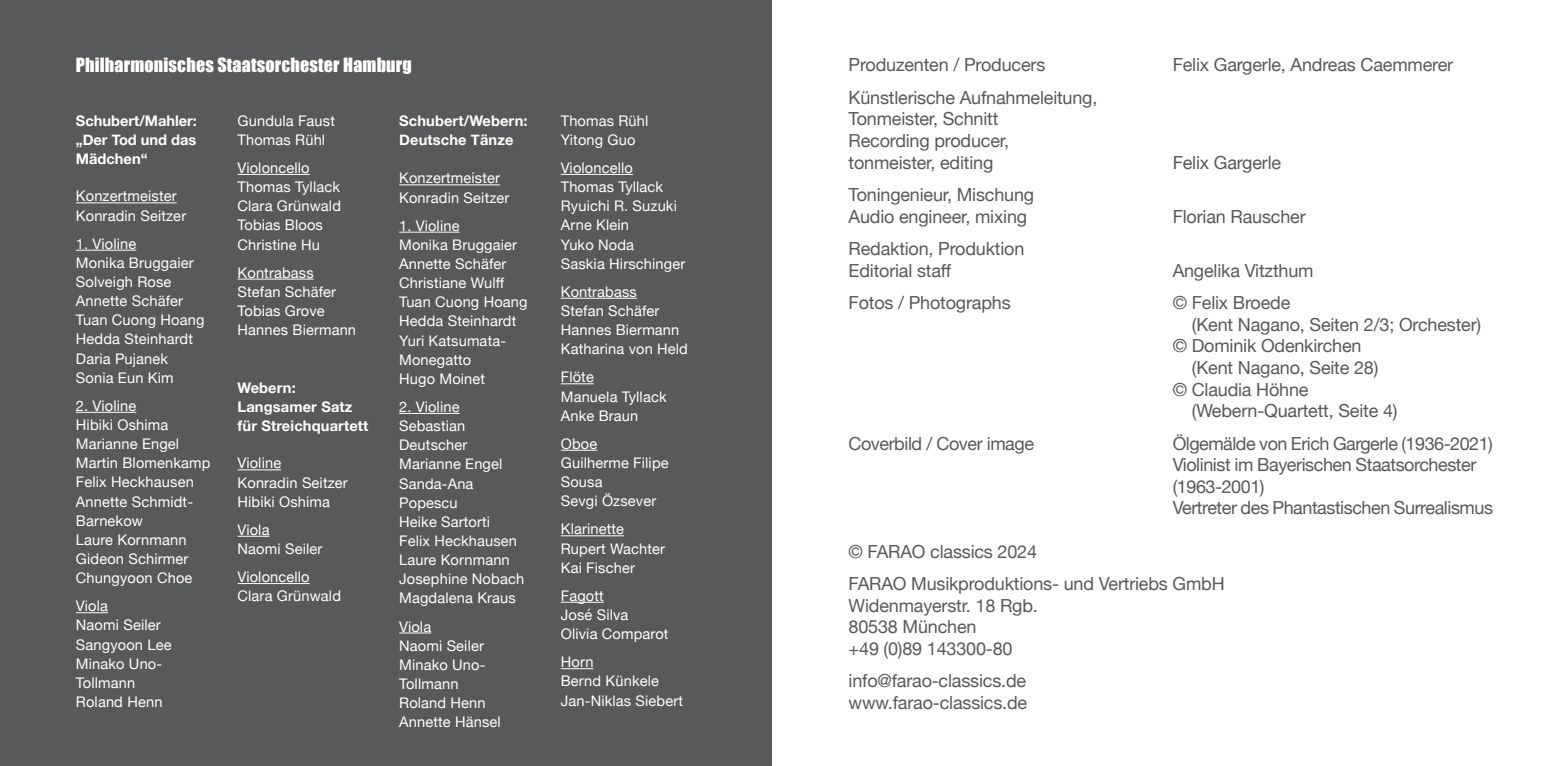
<style>
.page{position:relative;width:1544px;height:766px;background:#fff}
.page>*{position:absolute;margin:0;border:0;box-sizing:border-box;transform-origin:0 0}
.t1{font:18px/21.6px "Helvetica Neue";letter-spacing:-.01em;color:#58595b}
.t2{font:18px "Impact";letter-spacing:.01em;color:#fff}
.t3{font:14.62px/19.1px "Helvetica Neue";letter-spacing:.01em;color:#fff}
.t4{font:700 14.62px/19.1px "Helvetica Neue";letter-spacing:.01em;color:#fff}
</style>
<div class="page">
<div style="left:0;top:0;width:772px;height:765px;background:#58595b"></div>
<hr style="left:76px;top:202px;width:101px;height:1px;background:#fff">
<hr style="left:76px;top:250px;width:60px;height:1px;background:#fff">
<hr style="left:76px;top:412px;width:60px;height:1px;background:#fff">
<hr style="left:76px;top:612px;width:32px;height:1px;background:#fff">
<hr style="left:237px;top:174px;width:73px;height:1px;background:#fff">
<hr style="left:237px;top:278px;width:77px;height:1px;background:#fff">
<hr style="left:237px;top:469px;width:44px;height:1px;background:#fff">
<hr style="left:237px;top:535px;width:32px;height:1px;background:#fff">
<hr style="left:237px;top:583px;width:73px;height:1px;background:#fff">
<hr style="left:399px;top:184px;width:101px;height:1px;background:#fff">
<hr style="left:399px;top:232px;width:60px;height:1px;background:#fff">
<hr style="left:399px;top:413px;width:60px;height:1px;background:#fff">
<hr style="left:399px;top:632px;width:32px;height:1px;background:#fff">
<hr style="left:561px;top:174px;width:72px;height:1px;background:#fff">
<hr style="left:561px;top:298px;width:76px;height:1px;background:#fff">
<hr style="left:561px;top:383px;width:33px;height:1px;background:#fff">
<hr style="left:561px;top:449px;width:36px;height:1px;background:#fff">
<hr style="left:561px;top:535px;width:63px;height:1px;background:#fff">
<hr style="left:561px;top:601px;width:43px;height:1px;background:#fff">
<hr style="left:561px;top:668px;width:32px;height:1px;background:#fff">
<p class="t2" style="left:76px;top:51px;width:337px">Philharmonisches Staatsorchester Hamburg</p>
<p class="t1" style="left:848px;top:55px;width:198px">Produzenten / Producers</p>
<p class="t1" style="left:1172px;top:55px;width:282px">Felix Gargerle, Andreas Caemmerer</p>
<p class="t1" style="left:848px;top:87px;width:250px">Künstlerische Aufnahmeleitung,<br>Tonmeister, Schnitt<br>Recording producer, tonmeister, editing</p>
<p class="t3" style="left:237px;top:112px;width:99px">Gundula Faust<br>Thomas Rühl</p>
<p class="t3" style="left:237px;top:159px;width:105px">Violoncello<br>Thomas Tyllack<br>Clara Grünwald<br>Tobias Bloos<br>Christine Hu</p>
<p class="t3" style="left:237px;top:264px;width:120px">Kontrabass<br>Stefan Schäfer<br>Tobias Grove<br>Hannes Biermann</p>
<p class="t3" style="left:561px;top:112px;width:89px">Thomas Rühl<br>Yitong Guo</p>
<p class="t3" style="left:561px;top:159px;width:126px">Violoncello<br>Thomas Tyllack<br>Ryuichi R. Suzuki<br>Arne Klein<br>Yuko Noda<br>Saskia Hirschinger</p>
<p class="t3" style="left:561px;top:283px;width:129px">Kontrabass<br>Stefan Schäfer<br>Hannes Biermann<br>Katharina von Held</p>
<p class="t3" style="left:561px;top:368px;width:107px">Flöte<br>Manuela Tyllack<br>Anke Braun</p>
<p class="t3" style="left:561px;top:435px;width:109px">Oboe<br>Guilherme Filipe<br>Sousa<br>Sevgi Özsever</p>
<p class="t3" style="left:561px;top:520px;width:106px">Klarinette<br>Rupert Wachter<br>Kai Fischer</p>
<p class="t3" style="left:561px;top:586px;width:109px">Fagott<br>José Silva<br>Olivia Comparot</p>
<p class="t3" style="left:561px;top:653px;width:124px">Horn<br>Bernd Künkele<br>Jan-Niklas Siebert</p>
<p class="t4" style="left:76px;top:111px;width:123px;text-align:justify">Schubert/Mahler: „Der Tod und das Mädchen“</p>
<p class="t3" style="left:76px;top:187px;width:112px">Konzertmeister<br>Konradin Seitzer</p>
<p class="t3" style="left:76px;top:235px;width:130px">1. Violine<br>Monika Bruggaier<br>Solveigh Rose<br>Annette Schäfer<br>Tuan Cuong Hoang<br>Hedda Steinhardt<br>Daria Pujanek<br>Sonia Eun Kim</p>
<p class="t3" style="left:76px;top:397px;width:136px">2. Violine<br>Hibiki Oshima<br>Marianne Engel<br>Martin Blomenkamp<br>Felix Heckhausen<br>Annette Schmidt-<br>Barnekow<br>Laure Kornmann<br>Gideon Schirmer<br>Chungyoon Choe</p>
<p class="t3" style="left:76px;top:597px;width:97px">Viola<br>Naomi Seiler<br>Sangyoon Lee<br>Minako Uno-<br>Tollmann<br>Roland Henn</p>
<p class="t4" style="left:399px;top:111px;width:130px">Schubert/Webern:<br>Deutsche Tänze</p>
<p class="t3" style="left:399px;top:169px;width:112px">Konzertmeister<br>Konradin Seitzer</p>
<p class="t3" style="left:399px;top:217px;width:130px">1. Violine<br>Monika Bruggaier<br>Annette Schäfer<br>Christiane Wulff<br>Tuan Cuong Hoang<br>Hedda Steinhardt<br>Yuri Katsumata-<br>Monegatto<br>Hugo Moinet</p>
<p class="t3" style="left:399px;top:398px;width:126px">2. Violine<br>Sebastian<br>Deutscher<br>Marianne Engel<br>Sanda-Ana<br>Popescu<br>Heike Sartorti<br>Felix Heckhausen<br>Laure Kornmann<br>Josephine Nobach<br>Magdalena Kraus</p>
<p class="t3" style="left:399px;top:617px;width:103px">Viola<br>Naomi Seiler<br>Minako Uno-<br>Tollmann<br>Roland Henn<br>Annette Hänsel</p>
<p class="t1" style="left:1172px;top:152px;width:110px">Felix Gargerle</p>
<p class="t1" style="left:848px;top:185px;width:187px">Toningenieur, Mischung<br>Audio engineer, mixing</p>
<p class="t1" style="left:1172px;top:206px;width:134px">Florian Rauscher</p>
<p class="t1" style="left:848px;top:239px;width:177px">Redaktion, Produktion<br>Editorial staff</p>
<p class="t1" style="left:1172px;top:260px;width:142px">Angelika Vitzthum</p>
<p class="t1" style="left:848px;top:293px;width:164px">Fotos / Photographs</p>
<p class="t1" style="left:1172px;top:293px;width:119px">© Felix Broede</p>
<p class="t1" style="left:1192px;top:314px;width:291px">(Kent Nagano, Seiten 2/3; Orchester)</p>
<p class="t1" style="left:1172px;top:336px;width:190px">© Dominik Odenkirchen</p>
<p class="t1" style="left:1192px;top:357px;width:188px">(Kent Nagano, Seite 28)</p>
<p class="t1" style="left:1172px;top:379px;width:137px">© Claudia Höhne</p>
<p class="t1" style="left:1192px;top:401px;width:207px">(Webern-Quartett, Seite 4)</p>
<p class="t1" style="left:848px;top:433px;width:187px">Coverbild / Cover image</p>
<p class="t1" style="left:1172px;top:433px;width:322px">Ölgemälde von Erich Gargerle (1936-2021)<br>Violinist im Bayerischen Staatsorchester (1963-2001)<br>Vertreter des Phantastischen Surrealismus</p>
<p class="t1" style="left:848px;top:536px;width:378px;line-height:32.4px">© FARAO classics 2024<br>FARAO Musikproduktions- und Vertriebs GmbH</p>
<p class="t1" style="left:848px;top:595px;width:191px">Widenmayerstr. 18 Rgb.<br>80538 München<br>+49 (0)89 143300-80</p>
<p class="t1" style="left:848px;top:671px;width:180px">info@farao-classics.de www.farao-classics.de</p>
<p class="t4" style="left:237px;top:378px;width:132px">Webern:<br>Langsamer Satz für Streichquartett</p>
<p class="t3" style="left:237px;top:454px;width:112px">Violine<br>Konradin Seitzer<br>Hibiki Oshima</p>
<p class="t3" style="left:237px;top:520px;width:86px">Viola<br>Naomi Seiler</p>
<p class="t3" style="left:237px;top:568px;width:105px">Violoncello<br>Clara Grünwald</p>
</div>
